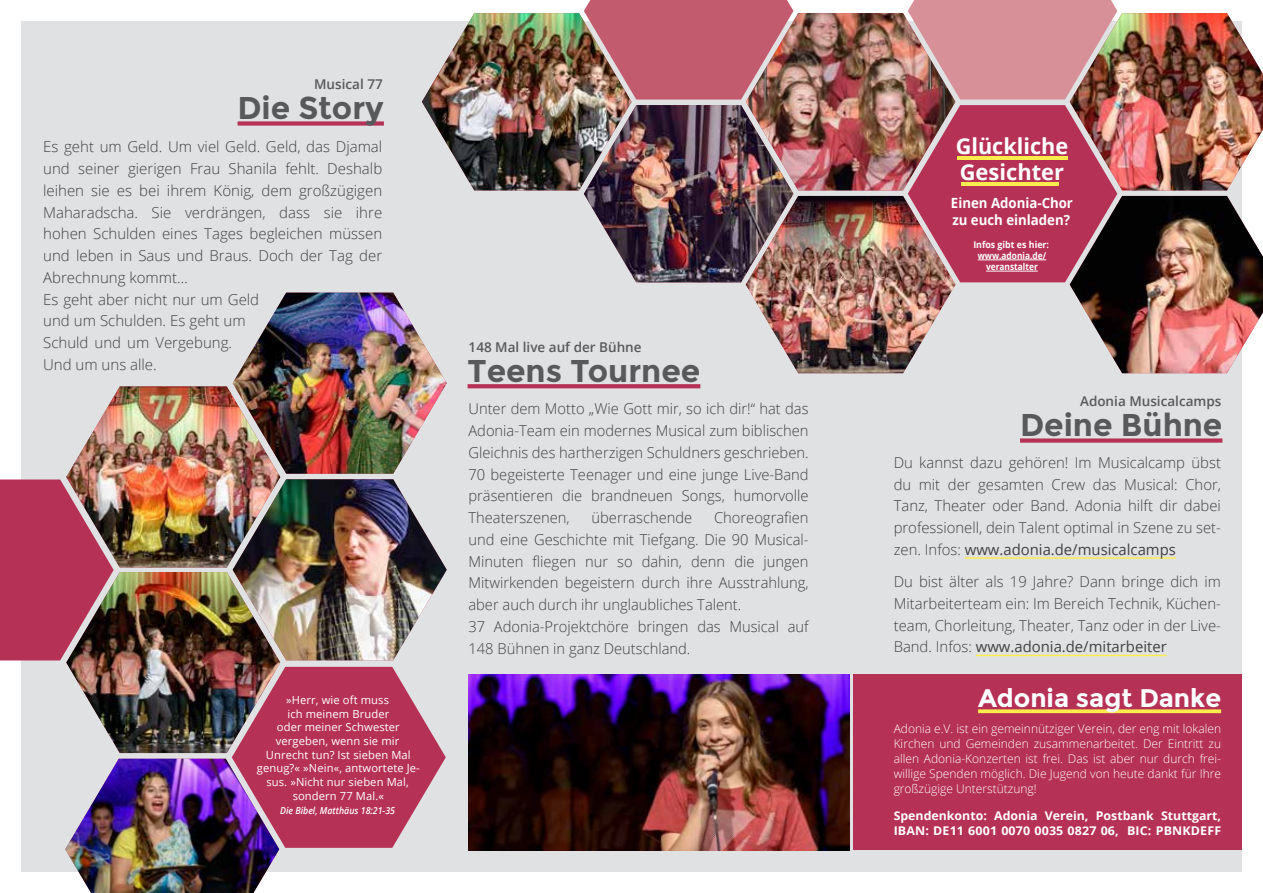
<style>
.page{position:relative;width:1263px;height:893px;background:#fff}
.page>*{position:absolute;margin:0;border:0;box-sizing:border-box;transform-origin:0 0}
.t1{font:700 31.5px "Montserrat";color:#58595b}
.t2{font:700 25.5px "Montserrat";color:#fff}
.t3{font:700 21.9px/26.2px "Open Sans";color:#fff}
.t4{font:300 15px/21.8px "Open Sans";color:#414042;text-align:justify}
.t5{font:700 14.1px/17.2px "Open Sans";color:#fff;scale:.94 1}
.t6{font:600 13.5px "Open Sans";color:#58595b}
.t7{font:300 12px/15px "Open Sans";color:#fff;text-align:justify}
.t8{font:700 12px/15px "Open Sans";letter-spacing:.01em;color:#fff}
.t9{font:11.1px/13.8px "Open Sans";letter-spacing:.01em;color:#fff;text-align:center}
.t10{font:italic 600 9.6px "Open Sans";color:#fff;scale:.92 1}
.t11{font:700 9.45px/11.2px "Open Sans";color:#fff;text-align:center;scale:.94 1}
.s1{font-weight:400}
</style>
<div class="page">
<img style="left:0;top:0;width:1263px;height:872px">
<img style="left:65px;top:759px;width:214px;height:134px">
<hr style="left:957px;top:157px;width:110px;height:3px;background:#fdec4c">
<hr style="left:961px;top:183px;width:98px;height:3px;background:#fdec4c">
<svg style="left:468px;top:384px;width:232px;height:4px"></svg>
<p class="t6" style="left:314px;top:75px;width:70px">M usical 77</p>
<h1 class="t1" style="left:238px;top:89px;width:148px">Die Story</h1>
<p class="t4" style="left:43px;top:136px;width:341px;text-align:left">Es geht um Geld. Um viel Geld. Geld, das Djamal und seiner gierigen Frau Shanila fehlt. Deshalb leihen sie es bei ihrem König, dem großzügigen Maharadscha. Sie verdrängen, dass sie ihre hohen Schulden eines Tages begleichen müssen und leben in Saus und Braus. Doch der Tag der Abrechnung kommt…<br>Es geht aber nicht nur um Geld<br>und um Schulden. Es geht um<br>Schuld und um Vergebung.<br>Und um uns alle.</p>
<p class="t9" style="left:257px;top:693px;width:165px">»Herr, wie oft muss<br>ich meinem Bruder<br>oder meiner Schwester vergeben, wenn sie mir<br>Unrecht tun? Ist sieben Mal genug?« »Nein«, antwortete Je&shy;sus. »Nicht nur sieben Mal, sondern 77 Mal.«</p>
<p class="t10" style="left:280px;top:804px;width:126px">Die Bibel, Matthäus 18:21-35</p>
<p class="t6" style="left:469px;top:338px;width:174px">148 Mal live auf der Bühne</p>
<h1 class="t1" style="left:468px;top:352px;width:234px">Teens Tournee</h1>
<p class="t4" style="left:468px;top:398px;width:342px">Unter dem Motto „Wie Gott mir, so ich dir!“ hat das Adonia-Team ein modernes Musical zum biblischen Gleichnis des hartherzigen Schuldners geschrieben.<br>70 begeisterte Teenager und eine junge Live-Band präsentieren die brandneuen Songs, humorvolle Theaterszenen,</p>
<p class="t4" style="left:468px;top:506px;width:342px;text-align:left;text-indent:246px">Choreografien und eine Geschichte mit Tiefgang. Die 90 Musical-Minuten fliegen nur so dahin, denn die jungen Mitwirkenden begeistern durch ihre Ausstrahlung, aber auch durch ihr unglaubliches Talent.<br>37 Adonia-Projektchöre bringen das Musical auf 148 Bühnen in ganz Deutschland.</p>
<p class="t4" style="left:591px;top:506px;width:102px">überraschende</p>
<h3 class="t3" style="left:956px;top:132px;width:114px">Glückliche<br>Gesichter</h3>
<p class="t5" style="left:951px;top:194px;width:131px">Einen Adonia-Chor zu euch einladen?</p>
<p class="t11" style="left:973px;top:239px;width:82px">Infos gibt es hier: www.adonia.de/ veranstalter</p>
<p class="t6" style="left:1080px;top:392px;width:143px">Adonia M usicalcamps</p>
<h1 class="t1" style="left:1020px;top:406px;width:204px">Deine Bühne</h1>
<p class="t4" style="left:894px;top:451px;width:329px">Du kannst dazu gehören! Im Musicalcamp übst du mit der gesamten Crew das Musical: Chor, Tanz, Theater oder Band. Adonia hilft dir dabei professionell, dein Talent optimal in Szene zu set&shy;zen. Infos: <span class="s1">www.adonia.de/musicalcamps</span></p>
<p class="t4" style="left:894px;top:570px;width:329px">Du bist älter als 19 Jahre? Dann bringe dich im Mitarbeiterteam ein: Im Bereich Technik, Küchen&shy;team, Chorleitung, Theater, Tanz oder in der Live-Band. Infos: <span class="s1">www.adonia.de/mitarbeiter</span></p>
<h2 class="t2" style="left:978px;top:683px;width:244px">Adonia sagt Danke</h2>
<p class="t7" style="left:894px;top:721px;width:329px">Adonia e.V. ist ein gemeinnütziger Verein, der eng mit lokalen Kirchen und Gemeinden zusammenarbeitet. Der Eintritt zu allen Adonia-Konzerten ist frei. Das ist aber nur durch frei&shy;willige Spenden möglich. Die Jugend von heute dankt für Ihre großzügige Unterstützung!</p>
<p class="t8" style="left:894px;top:808px;width:329px">Spendenkonto: Adonia Verein, Postbank Stuttgart,<br>IBAN : DE11 6001 0070 0035 0827 06, BIC: PBN KDEFF</p>
</div>
